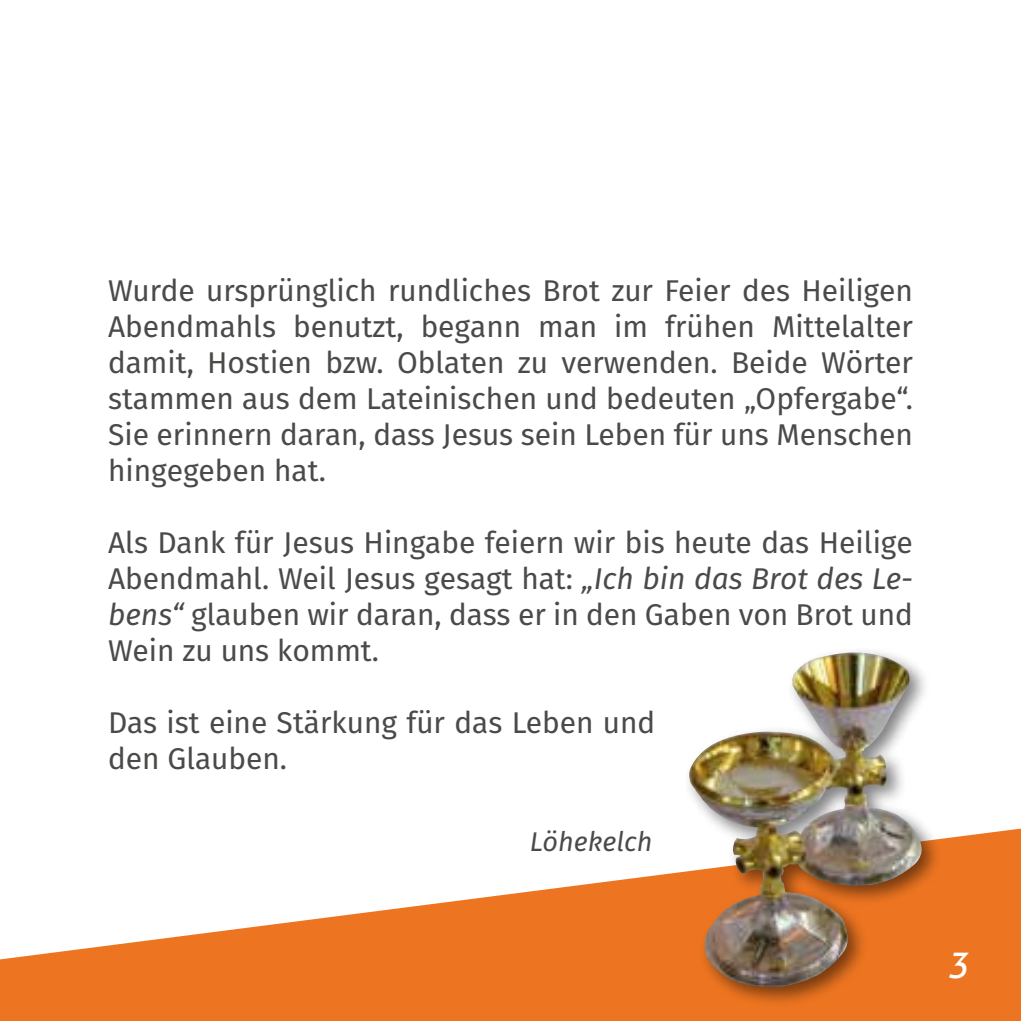
<style>
.page{position:relative;width:1021px;height:1021px;background:#fff}
.page>*{position:absolute;margin:0;border:0;box-sizing:border-box;transform-origin:0 0}
.t1{font:italic 36px "Aller";color:#fff}
.t2{font:30px/36px "Fira Sans";color:#4a4a49;text-align:justify}
.t3{font:italic 27px "Fira Sans";color:#4a4a49}
.s1{font-style:italic}
</style>
<div class="page">
<svg style="left:0;top:828px;width:1020px;height:192px;fill:#ed7521"></svg>
<div style="left:0;top:992px;width:345px;height:28px;background:#ed7521"></div>
<div style="left:682px;top:646px;width:261px;height:362px;background:#000;opacity:.5"></div>
<img style="left:688px;top:658px;width:233px;height:329px">
<p class="t2" style="left:108px;top:272px;width:806px">Wurde ursprünglich rundliches Brot zur Feier des Heiligen Abendmahls benutzt, begann man im frühen Mittelalter damit, Hostien bzw. Oblaten zu verwenden. Beide Wörter stammen aus dem Lateinischen und bedeuten „Opfergabe“.<br>Sie erinnern daran, dass Jesus sein Leben für uns Menschen hingegeben hat.</p>
<p class="t2" style="left:108px;top:524px;width:806px">Als Dank für Jesus Hingabe feiern wir bis heute das Heilige Abendmahl. Weil Jesus gesagt hat: <span class="s1">„Ich bin das Brot des Le&shy;bens“</span> glauben wir daran, dass er in den Gaben von Brot und Wein zu uns kommt.</p>
<p class="t2" style="left:108px;top:704px;width:548px">Das ist eine Stärkung für das Leben und den Glauben.</p>
<p class="t3" style="left:530px;top:821px;width:124px">Löhekelch</p>
<p class="t1" style="left:946px;top:943px;width:23px">3</p>
</div>
